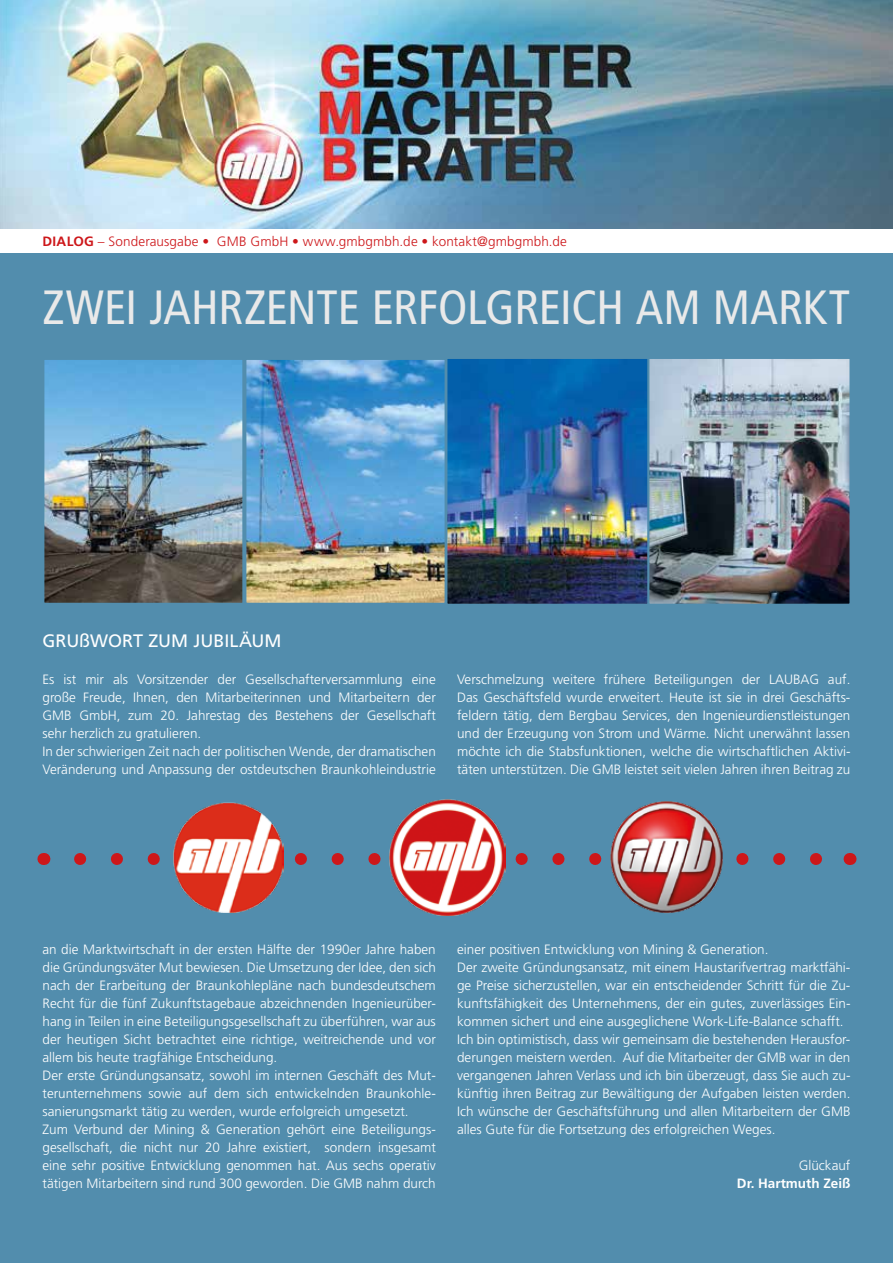
<style>
.page{position:relative;width:893px;height:1263px;background:#fff}
.page>*{position:absolute;margin:0;border:0;box-sizing:border-box;transform-origin:0 0}
.t1{font:condensed 48px "Frutiger LT Std";letter-spacing:-.005em;color:#e9e9e9}
.t2{font:18px "Frutiger LT Std";color:#fff}
.t3{font:300 13.5px/18px "Frutiger LT Std";color:#fff}
.t4{font:300 13.5px "Frutiger LT Std";letter-spacing:.01em;color:#cd171a}
.t5{font:700 13.5px "Frutiger LT Std";color:#fff}
.s1{font-weight:700}
</style>
<div class="page">
<div style="left:0;top:252px;width:893px;height:1011px;background:#528dad"></div>
<div style="left:0;top:229px;width:893px;height:24px;background:#fff"></div>
<img style="left:0;top:0;width:893px;height:229px">
<img style="left:46px;top:360px;width:802px;height:243px">
<div style="left:41px;top:356px;width:205px;height:250px;border:4px solid #528dad"></div>
<div style="left:243px;top:356px;width:205px;height:251px;border:4px solid #528dad"></div>
<div style="left:445px;top:357px;width:204px;height:249px;border:2px solid #528dad"></div>
<div style="left:647px;top:357px;width:204px;height:249px;border:2px solid #528dad"></div>
<svg style="left:80px;top:853px;width:742px;height:12px"></svg>
<svg style="left:43px;top:853px;width:1px;height:12px"></svg>
<svg style="left:849px;top:853px;width:1px;height:12px"></svg>
<img style="left:608px;top:801px;width:116px;height:113px">
<img style="left:173px;top:802px;width:110px;height:110px">
<img style="left:390px;top:799px;width:116px;height:116px">
<p class="t4" style="left:43px;top:233px;width:526px"><span class="s1">DIALOG</span> – Sonderausgabe • GMB GmbH • www.gmbgmbh.de • kontakt@gmbgmbh.de</p>
<h1 class="t1" style="left:43px;top:279px;width:809px">ZWEI JAHRZENTE ERFOLGREICH AM MARKT</h1>
<h2 class="t2" style="left:43px;top:630px;width:241px">GRUßWORT ZUM JUBILÄUM</h2>
<p class="t3" style="left:43px;top:671px;width:395px">Es ist mir als Vorsitzender der Gesellschafterversammlung eine große Freude, Ihnen, den Mitarbeiterinnen und Mitarbeitern der GMB GmbH, zum 20. Jahrestag des Bestehens der Gesellschaft sehr herzlich zu gratulieren.<br>In der schwierigen Zeit nach der politischen Wende, der dramatischen Veränderung und Anpassung der ostdeutschen Braunkohleindustrie</p>
<p class="t3" style="left:457px;top:670px;width:395px;text-align:justify">Verschmelzung weitere frühere Beteiligungen der LAUBAG auf.<br>Das Geschäftsfeld wurde erweitert. Heute ist sie in drei Geschäfts&shy;feldern tätig, dem Bergbau Services, den Ingenieurdienstleistungen und der Erzeugung von Strom und Wärme. Nicht unerwähnt lassen möchte ich die Stabsfunktionen, welche die wirtschaftlichen Aktivi&shy;täten unterstützen. Die GMB leistet seit vielen Jahren ihren Beitrag zu</p>
<p class="t3" style="left:43px;top:941px;width:395px">an die Marktwirtschaft in der ersten Hälfte der 1990er Jahre haben die Gründungsväter Mut bewiesen. Die Umsetzung der Idee, den sich nach der Erarbeitung der Braunkohlepläne nach bundesdeutschem Recht für die fünf Zukunftstagebaue abzeichnenden Ingenieurüber&shy;hang in Teilen in eine Beteiligungsgesellschaft zu überführen, war aus der heutigen Sicht betrachtet eine richtige, weitreichende und vor allem bis heute tragfähige Entscheidung.<br>Der erste Gründungsansatz, sowohl im internen Geschäft des Mut&shy;terunternehmens sowie auf dem sich entwickelnden Braunkohle&shy;sanierungsmarkt tätig zu werden, wurde erfolgreich umgesetzt.<br>Zum Verbund der Mining &amp; Generation gehört eine Beteiligungs&shy;gesellschaft, die nicht nur 20 Jahre existiert, sondern insgesamt eine sehr positive Entwicklung genommen hat. Aus sechs operativ tätigen Mitarbeitern sind rund 300 geworden. Die GMB nahm durch</p>
<p class="t3" style="left:457px;top:940px;width:395px">einer positiven Entwicklung von Mining &amp; Generation.<br>Der zweite Gründungsansatz, mit einem Haustarifvertrag marktfähi&shy;ge Preise sicherzustellen, war ein entscheidender Schritt für die Zu&shy;kunftsfähigkeit des Unternehmens, der ein gutes, zuverlässiges Ein&shy;kommen sichert und eine ausgeglichene Work-Life-Balance schafft.<br>Ich bin optimistisch, dass wir gemeinsam die bestehenden Herausfor&shy;derungen meistern werden. Auf die Mitarbeiter der GMB war in den vergangenen Jahren Verlass und ich bin überzeugt, dass Sie auch zu&shy;künftig ihren Beitrag zur Bewältigung der Aufgaben leisten werden.<br>Ich wünsche der Geschäftsführung und allen Mitarbeitern der GMB alles Gute für die Fortsetzung des erfolgreichen Weges.</p>
<p class="t3" style="left:799px;top:1156px;width:53px">Glückauf</p>
<p class="t5" style="left:737px;top:1175px;width:115px">Dr. Hartmuth Zeiß</p>
</div>
